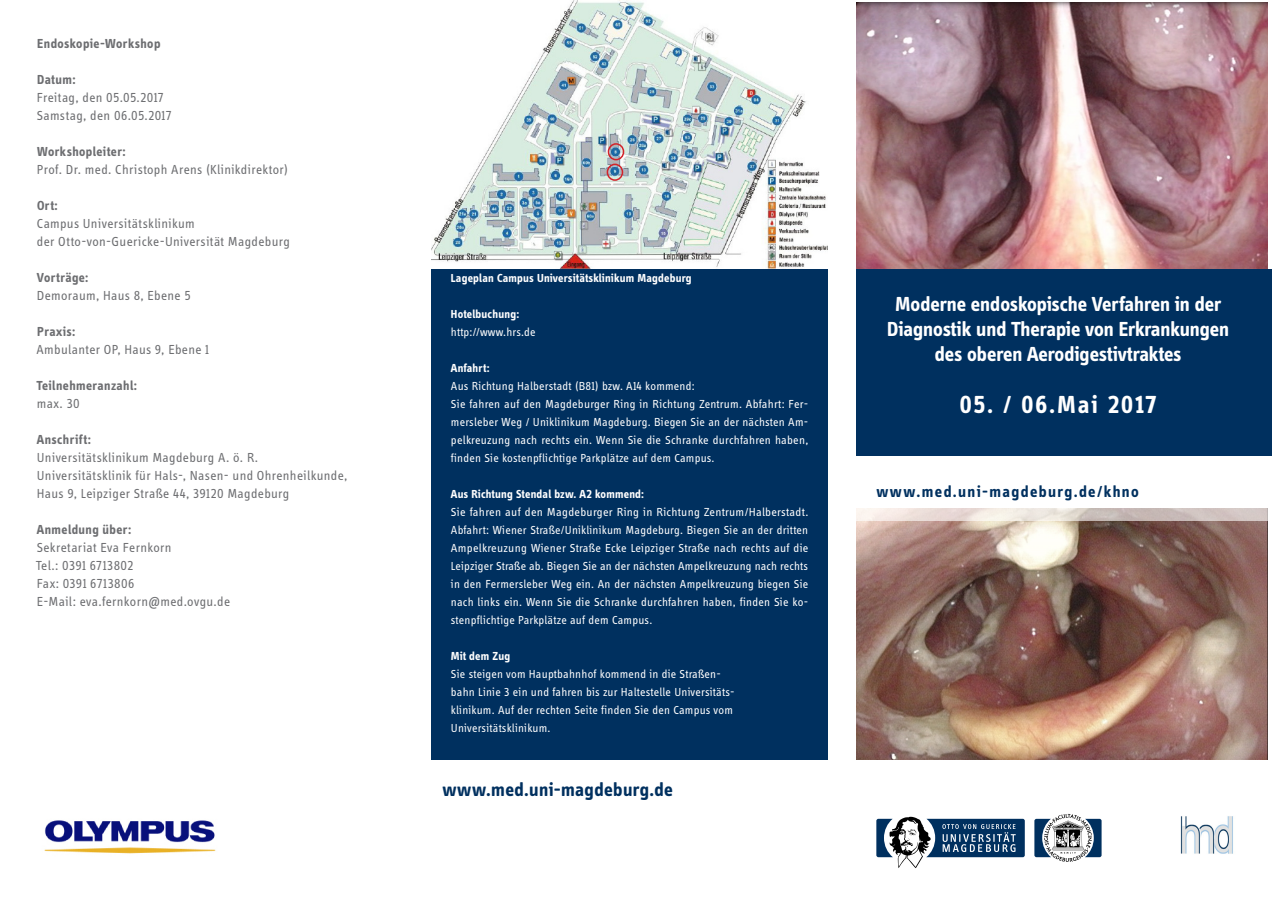
<style>
.page{position:relative;width:1272px;height:902px;background:#fff}
.page>*{position:absolute;margin:0;border:0;box-sizing:border-box;transform-origin:0 0}
.t1{font:700 25.5px "Info Display OT";letter-spacing:.075em;color:#fff}
.t2{font:700 21px/25.2px "Info Display OT";color:#fff;text-align:center}
.t3{font:700 19.5px "Info Display OT";letter-spacing:.02em;color:#00305f}
.t4{font:700 16.5px "Info Display OT";letter-spacing:.085em;color:#00305f}
.t5{font:13.5px "Info Display OT";letter-spacing:.025em;color:#6d6e71}
.t6{font:700 13.5px "Info Display OT";letter-spacing:.03em;color:#6d6e71}
.t7{font:12px/18px "Info Display OT";letter-spacing:.02em;color:#fff;text-align:justify}
.t8{font:700 12px "Info Display OT";letter-spacing:.02em;color:#fff}
</style>
<div class="page">
<img style="left:856px;top:3px;width:411px;height:266px">
<img style="left:856px;top:521px;width:411px;height:238px">
<svg style="left:856px;top:508px;width:412px;height:13px;background:#ddd2cd"></svg>
<div style="left:844px;top:269px;width:427px;height:197px;background:#00305f"></div>
<div style="left:417px;top:0;width:425px;height:759px;background:#00305f"></div>
<div style="left:844px;top:456px;width:427px;height:14px;background:#fff"></div>
<div style="left:865px;top:473px;width:284px;height:38px;background:#fff"></div>
<svg style="left:876px;top:816px;width:148px;height:52px"></svg>
<svg style="left:1034px;top:813px;width:67px;height:48px"></svg>
<img style="left:430px;top:0;width:398px;height:269px">
<div style="left:607px;top:143px;width:17px;height:17px;border:2px solid #d2232a;border-radius:50%"></div>
<div style="left:606px;top:164px;width:17px;height:17px;border:2px solid #d2232a;border-radius:50%"></div>
<img style="left:1180px;top:816px;width:53px;height:38px">
<img style="left:44px;top:820px;width:172px;height:34px">
<div style="left:828px;top:0;width:28px;height:901px;background:#fff"></div>
<div style="left:403px;top:0;width:27px;height:901px;background:#fff"></div>
<p class="t6" style="left:37px;top:35px;width:125px">Endoskopie-Workshop</p>
<p class="t6" style="left:37px;top:71px;width:40px">Datum:</p>
<p class="t5" style="left:37px;top:89px;width:128px">Freitag, den 05.05.2017</p>
<p class="t5" style="left:37px;top:107px;width:136px">Samstag, den 06.05.2017</p>
<p class="t6" style="left:37px;top:143px;width:90px">Workshopleiter:</p>
<p class="t5" style="left:37px;top:161px;width:252px">Prof. Dr. med. Christoph Arens (Klinikdirektor)</p>
<p class="t6" style="left:37px;top:197px;width:22px">Ort:</p>
<p class="t5" style="left:37px;top:215px;width:159px">Campus Universitätsklinikum</p>
<p class="t5" style="left:37px;top:233px;width:254px">der Otto-von-Guericke-Universität Magdeburg</p>
<p class="t6" style="left:37px;top:269px;width:53px">Vorträge:</p>
<p class="t5" style="left:37px;top:287px;width:155px">Demoraum, Haus 8, Ebene 5</p>
<p class="t6" style="left:37px;top:323px;width:40px">Praxis:</p>
<p class="t5" style="left:37px;top:341px;width:174px">Ambulanter OP, Haus 9, Ebene 1</p>
<p class="t6" style="left:36px;top:377px;width:102px">Teilnehmeranzahl:</p>
<p class="t5" style="left:37px;top:395px;width:44px">max. 30</p>
<p class="t6" style="left:37px;top:431px;width:56px">Anschrift:</p>
<p class="t5" style="left:37px;top:449px;width:223px">Universitätsklinikum Magdeburg A. ö. R.</p>
<p class="t5" style="left:37px;top:467px;width:312px">Universitätsklinik für Hals-, Nasen- und Ohrenheilkunde,</p>
<p class="t5" style="left:37px;top:485px;width:254px">Haus 9, Leipziger Straße 44, 39120 Magdeburg</p>
<p class="t6" style="left:37px;top:521px;width:96px">Anmeldung über:</p>
<p class="t5" style="left:37px;top:539px;width:136px">Sekretariat Eva Fernkorn</p>
<p class="t5" style="left:36px;top:557px;width:99px">Tel.: 0391 6713802</p>
<p class="t5" style="left:37px;top:575px;width:99px">Fax: 0391 6713806</p>
<p class="t5" style="left:37px;top:593px;width:195px">E-Mail: eva.fernkorn@med.ovgu.de</p>
<p class="t8" style="left:451px;top:270px;width:242px">Lageplan Campus Universitätsklinikum Magdeburg</p>
<p class="t8" style="left:451px;top:306px;width:70px">Hotelbuchung:</p>
<p class="t7" style="left:451px;top:322px;width:86px">http://www.hrs.de</p>
<p class="t8" style="left:451px;top:360px;width:40px">Anfahrt:</p>
<p class="t7" style="left:451px;top:376px;width:245px">Aus Richtung Halberstadt (B81) bzw. A14 kommend:</p>
<p class="t7" style="left:451px;top:394px;width:359px">Sie fahren auf den Magdeburger Ring in Richtung Zentrum. Abfahrt: Fer&shy;mersleber Weg / Uniklinikum Magdeburg. Biegen Sie an der nächsten Am&shy;pelkreuzung nach rechts ein. Wenn Sie die Schranke durchfahren haben, finden Sie kostenpflichtige Parkplätze auf dem Campus.</p>
<p class="t8" style="left:451px;top:486px;width:195px">Aus Richtung Stendal bzw. A2 kommend:</p>
<p class="t7" style="left:451px;top:502px;width:359px">Sie fahren auf den Magdeburger Ring in Richtung Zentrum/Halberstadt.<br>Abfahrt: Wiener Straße/Uniklinikum Magdeburg. Biegen Sie an der dritten Ampelkreuzung Wiener Straße Ecke Leipziger Straße nach rechts auf die Leipziger Straße ab. Biegen Sie an der nächsten Ampelkreuzung nach rechts in den Fermersleber Weg ein. An der nächsten Ampelkreuzung biegen Sie nach links ein. Wenn Sie die Schranke durchfahren haben, finden Sie ko&shy;stenpflichtige Parkplätze auf dem Campus.</p>
<p class="t8" style="left:451px;top:648px;width:61px">Mit dem Zug</p>
<p class="t7" style="left:451px;top:664px;width:271px">Sie steigen vom Hauptbahnhof kommend in die Straßen-</p>
<p class="t7" style="left:451px;top:682px;width:285px">bahn Linie 3 ein und fahren bis zur Haltestelle Universitäts-</p>
<p class="t7" style="left:451px;top:700px;width:283px">klinikum. Auf der rechten Seite finden Sie den Campus vom</p>
<p class="t7" style="left:451px;top:718px;width:101px">Universitätsklinikum.</p>
<p class="t3" style="left:442px;top:777px;width:232px">www.med.uni-magdeburg.de</p>
<p class="t2" style="left:887px;top:291px;width:343px">Moderne endoskopische Verfahren in der<br>Diagnostik und Therapie von Erkrankungen des oberen Aerodigestivtraktes</p>
<p class="t1" style="left:959px;top:389px;width:198px">05. / 06.Mai 2017</p>
<p class="t4" style="left:876px;top:481px;width:264px">www.med.uni-magdeburg.de/khno</p>
</div>
